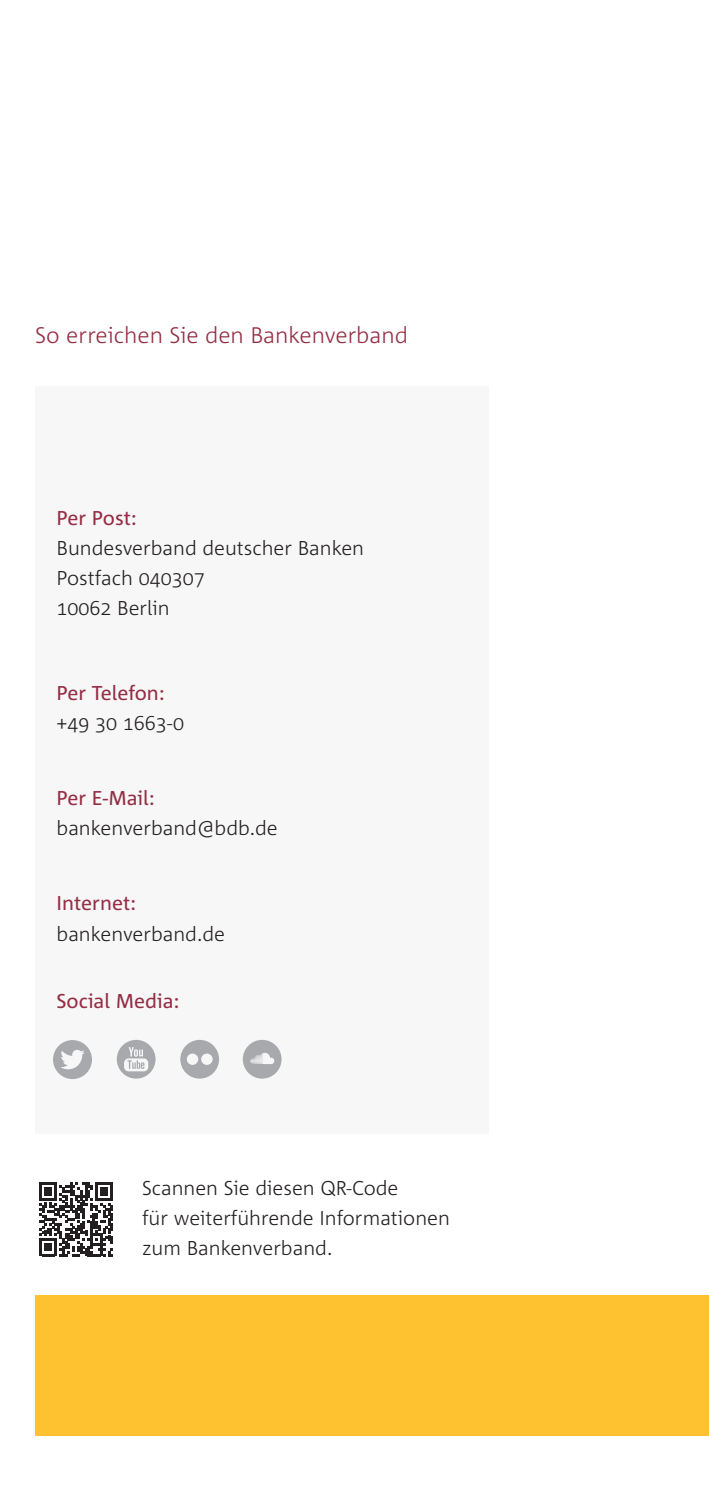
<style>
.page{position:relative;width:709px;height:1489px;background:#fff}
.page>*{position:absolute;margin:0;border:0;box-sizing:border-box;transform-origin:0 0}
.t1{font:300 22.5px "Corpid C1 s";color:#952e45}
.t2{font:300 20px/30px "Corpid C1 s";color:#231f20}
.t3{font:20px "Corpid C1 s";color:#952e45}
</style>
<div class="page">
<div style="left:35px;top:1295px;width:674px;height:140px;background:#fec231"></div>
<div style="left:35px;top:386px;width:454px;height:747px;background:#f7f7f8"></div>
<svg style="left:53px;top:1040px;width:39px;height:38px"></svg>
<svg style="left:117px;top:1039px;width:38px;height:39px"></svg>
<svg style="left:180px;top:1039px;width:39px;height:39px"></svg>
<svg style="left:243px;top:1039px;width:38px;height:39px"></svg>
<svg style="left:39px;top:1182px;width:74px;height:74px"></svg>
<p class="t1" style="left:35px;top:320px;width:374px">So erreichen Sie den Bankenverband</p>
<p class="t3" style="left:57px;top:505px;width:82px">Per Post:</p>
<p class="t2" style="left:57px;top:532px;width:309px">Bundesverband deutscher Banken<br>Postfach 040307<br>10062 Berlin</p>
<p class="t3" style="left:57px;top:680px;width:110px">Per Telefon:</p>
<p class="t2" style="left:57px;top:707px;width:129px">+49 30 1663-0</p>
<p class="t3" style="left:57px;top:785px;width:100px">Per E-Mail:</p>
<p class="t2" style="left:57px;top:812px;width:223px">bankenverband@bdb.de</p>
<p class="t3" style="left:57px;top:890px;width:81px">Internet:</p>
<p class="t2" style="left:57px;top:917px;width:170px">bankenverband.de</p>
<p class="t3" style="left:57px;top:988px;width:124px">Social Media:</p>
<p class="t2" style="left:142px;top:1172px;width:309px">Scannen Sie diesen QR-Code<br>für weiterführende Informationen zum Bankenverband.</p>
</div>
